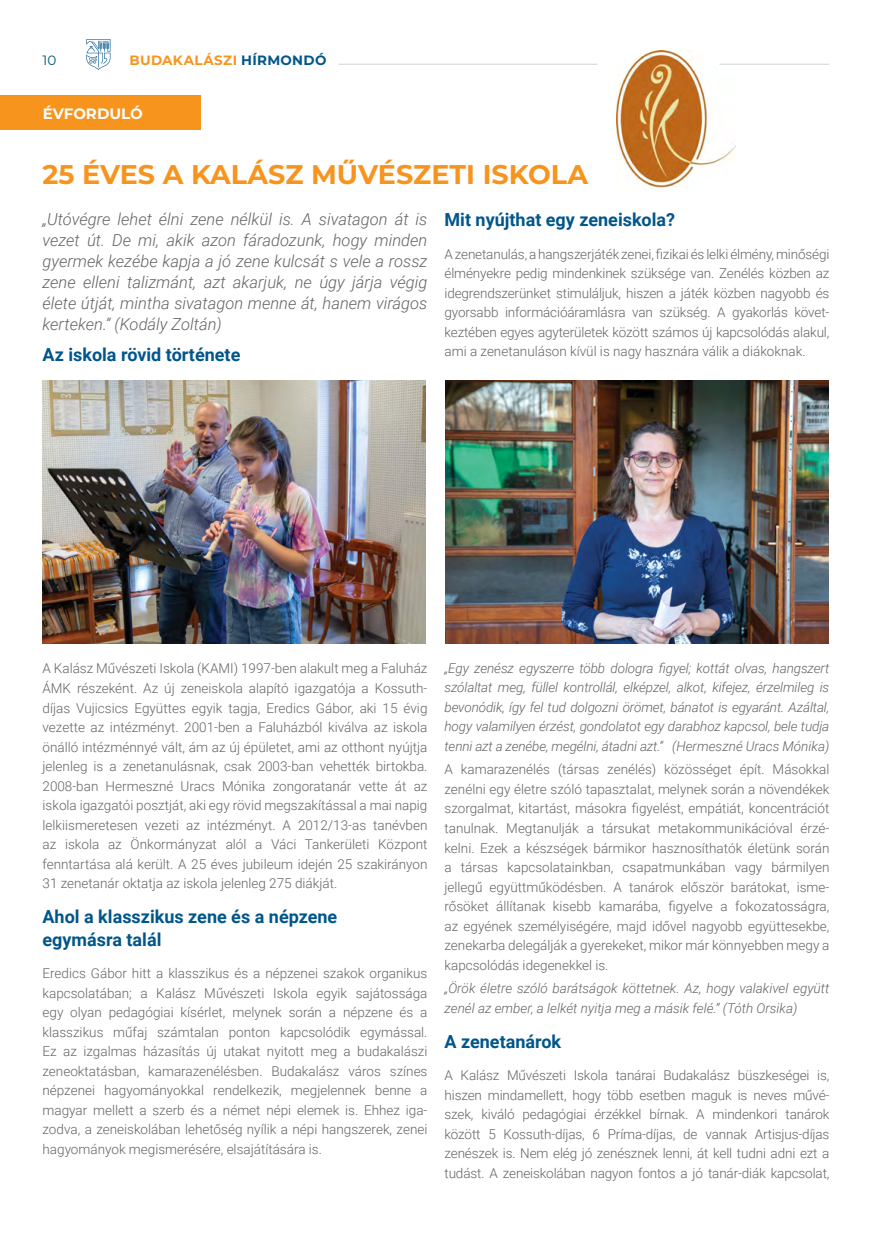
<style>
.page{position:relative;width:872px;height:1234px;background:#fff}
.page>*{position:absolute;margin:0;border:0;box-sizing:border-box;transform-origin:0 0}
.t1{font:700 27px "Montserrat";color:#f7941e}
.alcím{font:700 18px "Roboto";color:#00568b}
.Body_Text{font:italic 300 16.5px/21px "Roboto";color:#636466;text-align:justify}
.t2{font:700 15px "Montserrat";letter-spacing:-.005em;color:#fff}
.Body_Text-2{font:300 13.5px/19.5px "Roboto";color:#636466;text-align:justify}
.Body_Text-3{font:italic 300 13.5px/19.5px "Roboto";color:#636466;text-align:justify}
.t3{font:700 13.5px "Montserrat";letter-spacing:.025em;color:#f7941e}
.Body_Text-4{font:13.5px "Montserrat";color:#00568b}
.s1{color:#00568b}
</style>
<div class="page">
<img style="left:617px;top:51px;width:118px;height:141px">
<hr style="left:338px;top:64px;width:260px;height:1px;background:#d1d3d4">
<hr style="left:719px;top:64px;width:110px;height:1px;background:#d1d3d4">
<svg style="left:86px;top:39px;width:25px;height:31px"></svg>
<img style="left:445px;top:381px;width:383px;height:262px">
<img style="left:43px;top:381px;width:383px;height:262px">
<div style="left:0;top:96px;width:200px;height:34px;background:#f7941e"></div>
<p class="Body_Text-4" style="left:43px;top:50px;width:15px">10</p>
<p class="t3" style="left:130px;top:50px;width:198px">BUDAKALÁSZI <span class="s1">HÍRMONDÓ</span></p>
<p class="t2" style="left:43px;top:103px;width:101px">ÉVFORDULÓ</p>
<p class="t1" style="left:43px;top:154px;width:547px">25 ÉVES A KALÁSZ MŰVÉSZETI ISKOLA</p>
<p class="Body_Text" style="left:43px;top:208px;width:386px">„Utóvégre lehet élni zene nélkül is. A sivatagon át is vezet út. De mi, akik azon fáradozunk, hogy minden gyermek kezébe kapja a jó zene kulcsát s vele a rossz zene elleni talizmánt, azt akarjuk, ne úgy járja végig élete útját, mintha sivatagon menne át, hanem virágos kerteken.” (Kodály Zoltán)</p>
<p class="alcím" style="left:43px;top:342px;width:199px">Az iskola rövid története</p>
<p class="alcím" style="left:444px;top:207px;width:232px">Mit nyújthat egy zeneiskola?</p>
<p class="Body_Text-2" style="left:444px;top:243px;width:386px">A zenetanulás, a hangszerjáték zenei, fizikai és lelki élmény, minőségi élményekre pedig mindenkinek szüksége van. Zenélés közben az idegrendszerünket stimuláljuk, hiszen a játék közben nagyobb és gyorsabb információáramlásra van szükség. A gyakorlás követ&shy;keztében egyes agyterületek között számos új kapcsolódás alakul, ami a zenetanuláson kívül is nagy hasznára válik a diákoknak.</p>
<p class="Body_Text-2" style="left:43px;top:658px;width:386px">A Kalász Művészeti Iskola (KAMI) 1997-ben alakult meg a Faluház ÁMK részeként. Az új zeneiskola alapító igazgatója a Kossuth&shy;díjas Vujicsics Együttes egyik tagja, Eredics Gábor, aki 15 évig vezette az intézményt. 2001-ben a Faluházból kiválva az iskola önálló intézménnyé vált, ám az új épületet, ami az otthont nyújtja jelenleg is a zenetanulásnak, csak 2003-ban vehették birtokba.<br>2008-ban Hermeszné Uracs Mónika zongoratanár vette át az iskola igazgatói posztját, aki egy rövid megszakítással a mai napig lelkiismeretesen vezeti az intézményt. A 2012/13-as tanévben az iskola az Önkormányzat alól a Váci Tankerületi Központ fenntartása alá került. A 25 éves jubileum idején 25 szakirányon 31 zenetanár oktatja az iskola jelenleg 275 diákját.</p>
<p class="alcím" style="left:43px;top:904px;width:296px">Ahol a klasszikus zene és a népzene</p>
<p class="alcím" style="left:43px;top:926px;width:120px">egymásra talál</p>
<p class="Body_Text-2" style="left:43px;top:962px;width:386px">Eredics Gábor hitt a klasszikus és a népzenei szakok organikus kapcsolatában; a Kalász Művészeti Iskola egyik sajátossága egy olyan pedagógiai kísérlet, melynek során a népzene és a klasszikus műfaj számtalan ponton kapcsolódik egymással.<br>Ez az izgalmas házasítás új utakat nyitott meg a budakalászi zeneoktatásban, kamarazenélésben. Budakalász város színes népzenei hagyományokkal rendelkezik, megjelennek benne a magyar mellett a szerb és a német népi elemek is. Ehhez iga&shy;zodva, a zeneiskolában lehetőség nyílik a népi hangszerek, zenei hagyományok megismerésére, elsajátítására is.</p>
<p class="Body_Text-3" style="left:444px;top:657px;width:386px">„Egy zenész egyszerre több dologra figyel; kottát olvas, hangszert szólaltat meg, füllel kontrollál, elképzel, alkot, kifejez, érzelmileg is bevonódik, így fel tud dolgozni örömet, bánatot is egyaránt. Azáltal, hogy valamilyen érzést, gondolatot egy darabhoz kapcsol, bele tudja tenni azt a zenébe, megélni, átadni azt.” (Hermeszné Uracs Mónika)</p>
<p class="Body_Text-2" style="left:444px;top:759px;width:386px">A kamarazenélés (társas zenélés) közösséget épít. Másokkal zenélni egy életre szóló tapasztalat, melynek során a növendékek szorgalmat, kitartást, másokra figyelést, empátiát, koncentrációt tanulnak. Megtanulják a társukat metakommunikációval érzé&shy;kelni. Ezek a készségek bármikor hasznosíthatók életünk során a társas kapcsolatainkban, csapatmunkában vagy bármilyen jellegű együttműködésben. A tanárok először barátokat, isme&shy;rősöket állítanak kisebb kamarába, figyelve a fokozatosságra, az egyének személyiségére, majd idővel nagyobb együttesekbe, zenekarba delegálják a gyerekeket, mikor már könnyebben megy a kapcsolódás idegenekkel is.</p>
<p class="Body_Text-3" style="left:444px;top:978px;width:386px">„Örök életre szóló barátságok köttetnek. Az, hogy valakivel együtt zenél az ember, a lelkét nyitja meg a másik felé.” (Tóth Orsika)</p>
<p class="alcím" style="left:444px;top:1028px;width:118px">A zenetanárok</p>
<p class="Body_Text-2" style="left:444px;top:1065px;width:386px">A Kalász Művészeti Iskola tanárai Budakalász büszkeségei is, hiszen mindamellett, hogy több esetben maguk is neves művé&shy;szek, kiváló pedagógiai érzékkel bírnak. A mindenkori tanárok között 5 Kossuth-díjas, 6 Príma-díjas, de vannak Artisjus-díjas zenészek is. Nem elég jó zenésznek lenni, át kell tudni adni ezt a tudást. A zeneiskolában nagyon fontos a jó tanár-diák kapcsolat,</p>
</div>
